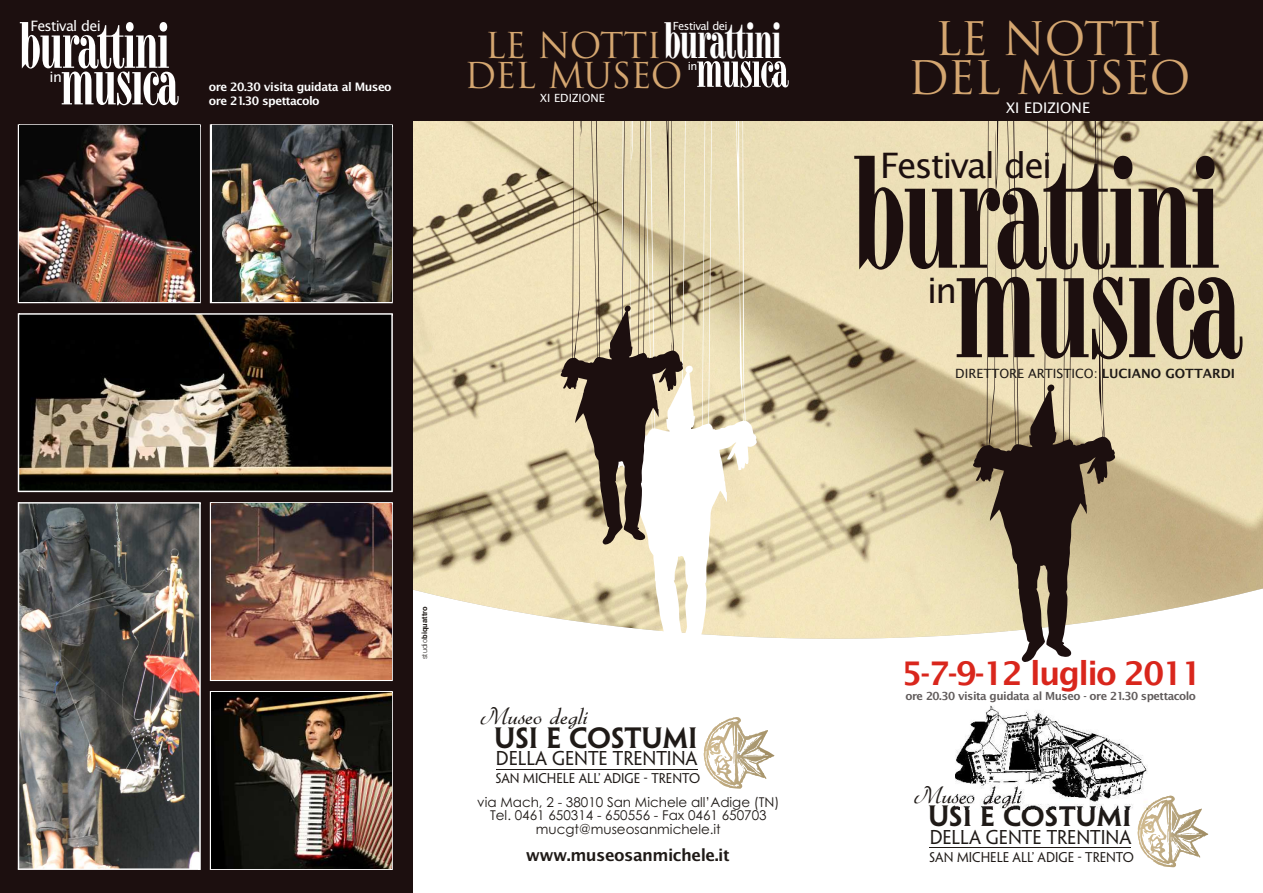
<style>
.page{position:relative;width:1263px;height:893px;background:#fff}
.page>*{position:absolute;margin:0;border:0;box-sizing:border-box;transform-origin:0 0}
.t1{font:151.05px "Modern 735 BT Roman A";letter-spacing:-.03em;color:#1c0f0f}
.t2{font:61.8px "Modern 735 BT Roman A";letter-spacing:-.03em;color:#fff}
.t3{font:48.3px "Modern 735 BT Roman A";letter-spacing:-.03em;color:#fff}
.t4{font:45px/38.8px "Trajan";letter-spacing:-.025em;color:#d4a670;text-align:center}
.t5{font:34.95px "Lucida Sans";letter-spacing:-.05em;color:#1c0f0f}
.t6{font:34.8px "Trajan";letter-spacing:-.025em;color:#d4a670}
.t7{font:32.55px "Lucida Sans";letter-spacing:-.05em;color:#d9261c}
.t8{font:26.4px "Penumbra Half Serif Std Se Bd";color:#1f1a17}
.t9{font:25.05px "Gabrielle";color:#1f1a17}
.t10{font:18px "Penumbra Flare Std";color:#1f1a17}
.t11{font:16.5px "Lucida Sans";letter-spacing:-.03em;color:#1f1a17}
.t12{font:14.55px "Lucida Sans";color:#fff}
.t13{font:14.25px "Lucida Sans";letter-spacing:-.05em;color:#fff}
.t14{font:13.5px/13.6px "Century Gothic";color:#1f1a17;text-align:center}
.t15{font:12.75px "Lucida Sans";color:#1f1a17}
.t16{font:12.6px "Penumbra Flare Std";color:#1f1a17}
.t17{font:11.7px/13.2px "Lucida Sans";letter-spacing:-.045em;color:#fff}
.t18{font:11.25px "Lucida Sans";letter-spacing:-.05em;color:#fff}
.t19{font:11.25px "Lucida Sans";color:#fff}
.t20{font:11.1px "Lucida Sans";letter-spacing:-.045em;color:#615c5c}
.t21{font:700 7.5px "Swiss 721 BT";letter-spacing:.01em;color:#1f1a17}
.s1{font-weight:300}
</style>
<div class="page">
<img style="left:412px;top:121px;width:851px;height:518px">
<svg style="left:607px;top:121px;width:150px;height:518px;fill:#eee1b9"></svg>
<svg style="left:973px;top:121px;width:142px;height:541px;background:#b0a387"></svg>
<svg style="left:561px;top:121px;width:122px;height:424px;background:#b6aa90"></svg>
<svg style="left:1152px;top:810px;width:44px;height:50px"></svg>
<hr style="left:929px;top:847px;width:202px;height:1px;background:#1f1a17">
<img style="left:956px;top:705px;width:191px;height:104px">
<div style="left:396px;top:0;width:867px;height:121px;background:#1c0f0f"></div>
<svg style="left:957px;top:268px;width:285px;height:91px;background:#827661"></svg>
<svg style="left:697px;top:61px;width:92px;height:27px"></svg>
<div style="left:0;top:0;width:412px;height:893px;background:#1c0f0f"></div>
<svg style="left:62px;top:71px;width:117px;height:34px"></svg>
<svg style="left:18px;top:124px;width:183px;height:179px"></svg>
<img style="left:19px;top:126px;width:180px;height:176px">
<svg style="left:18px;top:502px;width:183px;height:368px;background:#dad8d8"></svg>
<img style="left:19px;top:504px;width:180px;height:364px">
<svg style="left:210px;top:124px;width:183px;height:179px"></svg>
<img style="left:212px;top:126px;width:179px;height:176px">
<svg style="left:18px;top:313px;width:375px;height:179px;background:#d4d3d3"></svg>
<img style="left:19px;top:315px;width:372px;height:176px">
<svg style="left:210px;top:502px;width:183px;height:179px"></svg>
<img style="left:211px;top:504px;width:180px;height:176px">
<svg style="left:210px;top:691px;width:183px;height:179px"></svg>
<img style="left:211px;top:692px;width:180px;height:176px">
<svg style="left:718px;top:732px;width:44px;height:50px"></svg>
<hr style="left:496px;top:769px;width:201px;height:1px;background:#1f1a17">
<p class="t13" style="left:30px;top:20px;width:72px">Festival dei</p>
<p class="t18" style="left:673px;top:21px;width:57px">Festival dei</p>
<h3 class="t4" style="left:908px;top:25px;width:284px">LE NOTTI<br>DEL MUSEO</h3>
<p class="t12" style="left:1006px;top:102px;width:85px">XI EDIZIONE</p>
<h2 class="t2" style="left:19px;top:21px;width:152px">burattini</h2>
<h3 class="t3" style="left:664px;top:22px;width:119px">burattini</h3>
<h3 class="t6" style="left:485px;top:32px;width:178px">LE NOTTI</h3>
<p class="t13" style="left:50px;top:71px;width:14px">in</p>
<h3 class="t6" style="left:464px;top:62px;width:220px">DEL MUSEO</h3>
<p class="t19" style="left:540px;top:93px;width:66px">XI EDIZIONE</p>
<p class="t18" style="left:688px;top:61px;width:11px">in</p>
<p class="t17" style="left:209px;top:81px;width:184px">ore 20.30 visita guidata al Museo ore 21.30 spettacolo</p>
<h3 class="t5" style="left:880px;top:151px;width:174px">Festival dei</h3>
<h1 class="t1" style="left:853px;top:153px;width:370px">burattini</h1>
<h3 class="t5" style="left:927px;top:276px;width:32px">in</h3>
<p class="t21" style="left:421px;top:659px;width:54px;rotate:-90deg"><span class="s1">studio</span>biquattro</p>
<h3 class="t9" style="left:481px;top:704px;width:108px">Museo degli</h3>
<h3 class="t8" style="left:494px;top:727px;width:205px">USI E COSTUMI</h3>
<h3 class="t10" style="left:496px;top:751px;width:203px">DELLA GENTE TRENTINA</h3>
<p class="t16" style="left:496px;top:774px;width:206px">SAN MICHELE ALL’ ADIGE - TRENTO</p>
<p class="t14" style="left:477px;top:796px;width:304px">via Mach, 2 - 38010 San Michele all’Adige (TN)<br>Tel. 0461 650314 - 650556 - Fax 0461 650703 mucgt@museosanmichele.it</p>
<p class="t11" style="left:526px;top:849px;width:206px">www.museosanmichele.it</p>
<p class="t15" style="left:955px;top:368px;width:281px">DIRETTORE ARTISTICO: LUCIANO GOTTARDI</p>
<h3 class="t7" style="left:901px;top:660px;width:302px">5-7-9-12 luglio 2011</h3>
<p class="t20" style="left:905px;top:692px;width:292px">ore 20.30 visita guidata al Museo - ore 21.30 spettacolo</p>
<h3 class="t8" style="left:928px;top:806px;width:205px">USI E COSTUMI</h3>
<h3 class="t10" style="left:930px;top:830px;width:203px">DELLA GENTE TRENTINA</h3>
<p class="t16" style="left:929px;top:852px;width:206px">SAN MICHELE ALL’ ADIGE - TRENTO</p>
</div>
